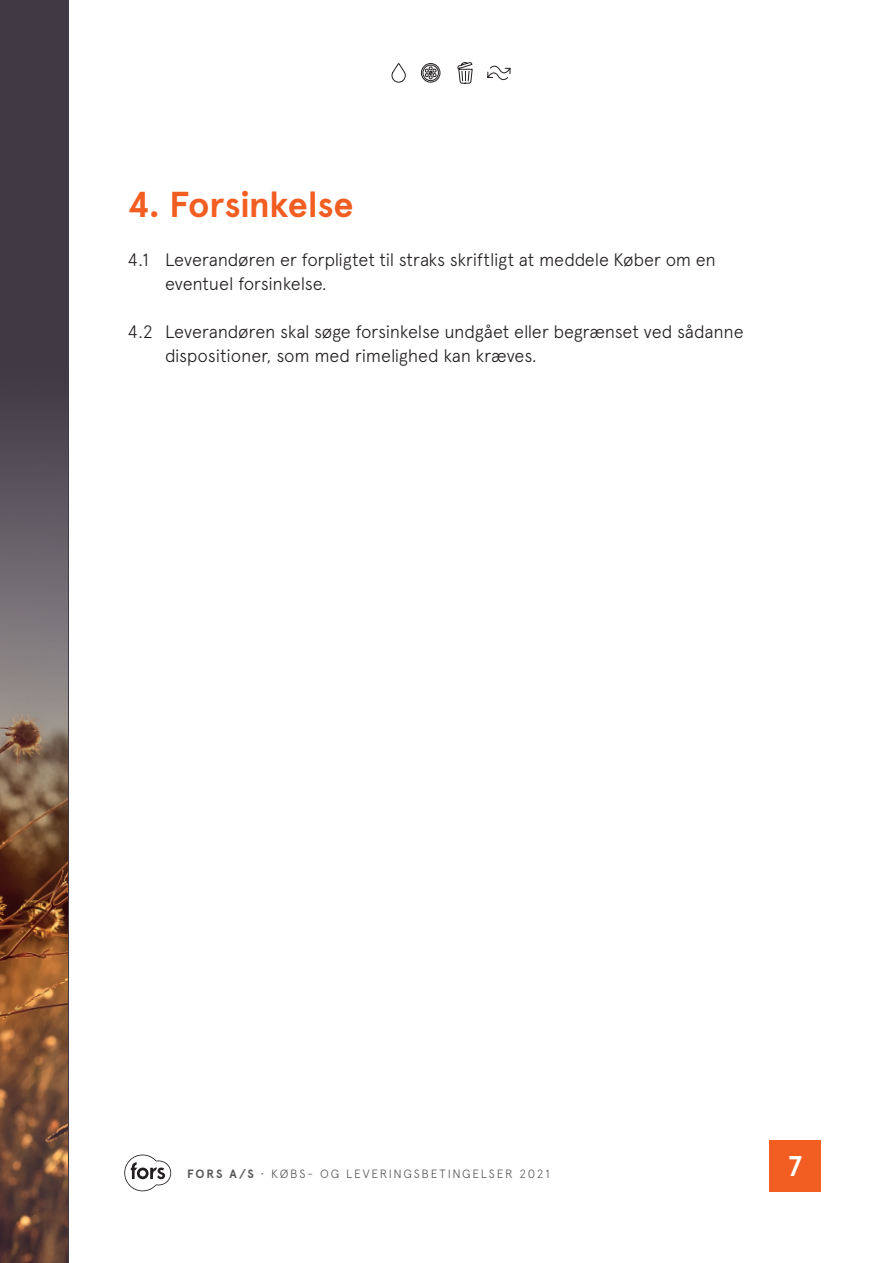
<style>
.page{position:relative;width:893px;height:1263px;background:#fff}
.page>*{position:absolute;margin:0;border:0;box-sizing:border-box;transform-origin:0 0}
.t1{font:700 36px "Apercu Pro";letter-spacing:-.015em;color:#f25d21}
.t2{font:700 28.5px "Apercu Pro";color:#fff}
.t3{font:300 18px/24px "Apercu Pro";letter-spacing:-.015em;color:#231f20}
.t4{font:300 12px "Apercu Pro";letter-spacing:.145em;color:#57585a}
.s1{font-weight:700}
.s2{font-weight:400}
</style>
<div class="page">
<svg style="left:391px;top:64px;width:15px;height:19px"></svg>
<svg style="left:487px;top:65px;width:23px;height:16px"></svg>
<svg style="left:457px;top:62px;width:16px;height:22px"></svg>
<svg style="left:421px;top:63px;width:19px;height:20px"></svg>
<div style="left:0;top:0;width:68px;height:1263px;background:#413943"></div>
<svg style="left:124px;top:1154px;width:47px;height:37px"></svg>
<div style="left:770px;top:1141px;width:51px;height:51px;background:#f25d21"></div>
<img style="left:0;top:421px;width:67px;height:842px">
<h1 class="t1" style="left:128px;top:177px;width:228px">4. Forsinkelse</h1>
<p class="t3" style="left:165px;top:246px;width:552px;text-indent:-37px">4.1 Leverandøren er forpligtet til straks skriftligt at meddele Køber om en eventuel forsinkelse.</p>
<p class="t3" style="left:165px;top:318px;width:580px;text-indent:-37px">4.2 Leverandøren skal søge forsinkelse undgået eller begrænset ved sådanne dispositioner, som med rimelighed kan kræves.</p>
<p class="t4" style="left:187px;top:1165px;width:364px"><span class="s1">FORS A/S</span> <span class="s2">·</span> KØBS- OG LEVERINGSBETINGELSER 2021</p>
<h2 class="t2" style="left:788px;top:1145px;width:16px">7</h2>
</div>
